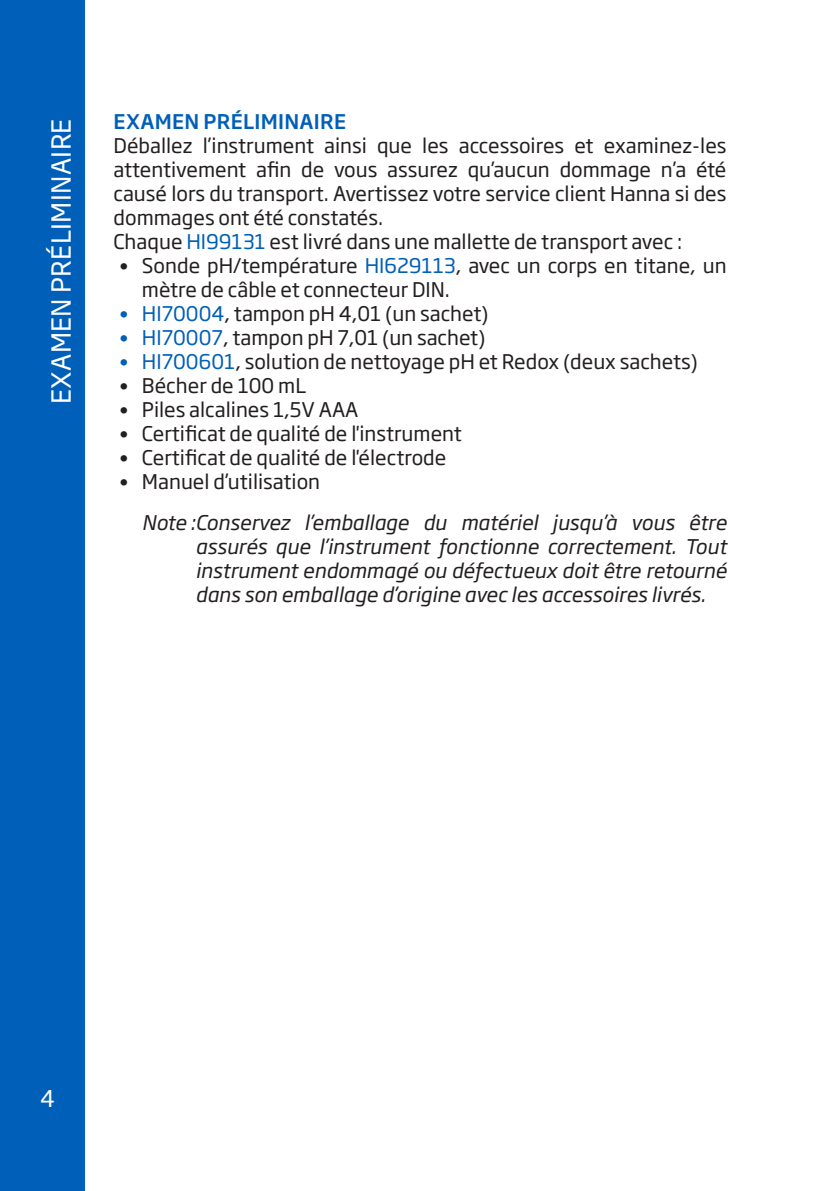
<style>
.page{position:relative;width:840px;height:1191px;background:#fff}
.page>*{position:absolute;margin:0;border:0;box-sizing:border-box;transform-origin:0 0}
.t1{font:26px "Soho Gothic Pro";letter-spacing:.015em;color:#fff}
.t2{font:22.8px "Soho Gothic Pro";color:#fff}
.t3{font:20px/24px "Soho Gothic Pro";color:#231f20;text-align:justify}
.t4{font:italic 20px/24px "Soho Gothic Pro";color:#231f20;text-align:justify}
.t5{font:500 20px "Soho Gothic Pro";letter-spacing:.015em;color:#005fb9}
.s1{color:#005fb9}
.s2{font-size:18px}
.s3{font-size:18px;color:#005fb9}
</style>
<div class="page">
<div style="left:0;top:0;width:85px;height:1191px;background:#005fb9"></div>
<p class="t1" style="left:41px;top:404px;width:287px;rotate:-90deg">EXAMEN PRÉLIMINAIRE</p>
<p class="t5" style="left:114px;top:106px;width:234px">EXAMEN PRÉLIMINAIRE</p>
<p class="t3" style="left:113px;top:133px;width:614px">Déballez l’instrument ainsi que les accessoires et examinez-les attentivement afin de vous assurez qu’aucun dommage n’a été causé lors du transport. Avertissez votre service client Hanna si des dommages ont été constatés.</p>
<p class="t3" style="left:113px;top:229px;width:570px">Chaque <span class="s1">HI99131</span> est livré dans une mallette de transport avec :</p>
<p class="t3" style="left:142px;top:253px;width:586px;text-indent:-23px"><span class="s2">•</span> Sonde pH/température <span class="s1">HI629113</span>, avec un corps en titane, un mètre de câble et connecteur DIN.</p>
<p class="t3" style="left:119px;top:301px;width:370px"><span class="s3">•</span> <span class="s1">HI70004</span>, tampon pH 4,01 (un sachet)</p>
<p class="t3" style="left:119px;top:325px;width:367px"><span class="s3">•</span> <span class="s1">HI70007</span>, tampon pH 7,01 (un sachet)</p>
<p class="t3" style="left:119px;top:349px;width:580px"><span class="s3">•</span> <span class="s1">HI700601</span>, solution de nettoyage pH et Redox (deux sachets)</p>
<p class="t3" style="left:119px;top:373px;width:188px"><span class="s2">•</span> Bécher de 100 mL</p>
<p class="t3" style="left:119px;top:397px;width:241px"><span class="s2">•</span> Piles alcalines 1,5V AAA</p>
<p class="t3" style="left:119px;top:421px;width:344px"><span class="s2">•</span> Certificat de qualité de l'instrument</p>
<p class="t3" style="left:119px;top:445px;width:328px"><span class="s2">•</span> Certificat de qualité de l'électrode</p>
<p class="t3" style="left:119px;top:469px;width:202px"><span class="s2">•</span> Manuel d’utilisation</p>
<p class="t4" style="left:195px;top:510px;width:532px;text-indent:-54px">Note :Conservez l’emballage du matériel jusqu’à vous être assurés que l’instrument fonctionne correctement. Tout instrument endommagé ou défectueux doit être retourné dans son emballage d’origine avec les accessoires livrés.</p>
<p class="t2" style="left:40px;top:1080px;width:16px">4</p>
</div>
